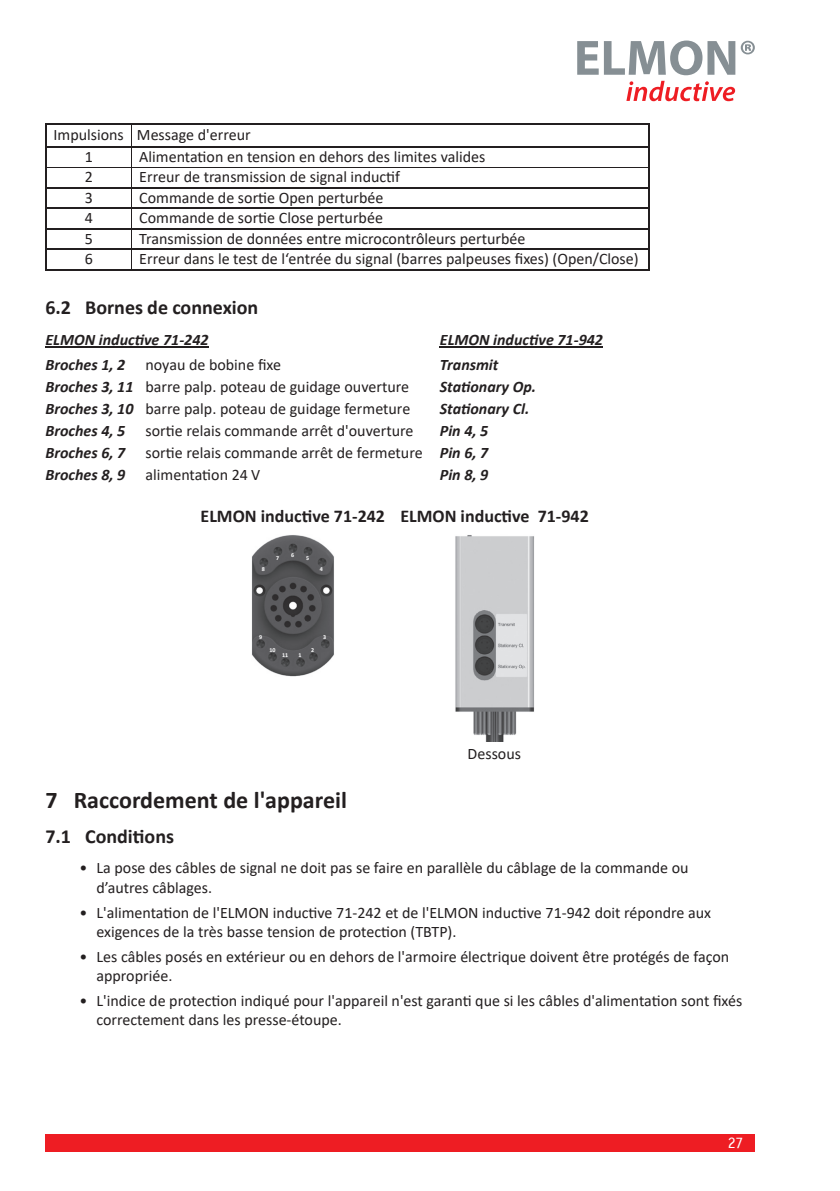
<style>
.page{position:relative;width:840px;height:1191px;background:#fff}
.page>*{position:absolute;margin:0;border:0;box-sizing:border-box;transform-origin:0 0}
.t1{font:700 24px "Calibri";color:#231f20}
.t2{font:700 20px "Calibri";color:#231f20}
.t3{font:700 18px "Calibri";color:#231f20}
.t4{font:16px/19.2px "Calibri";color:#231f20}
.t5{font:italic 700 16px/22px "Calibri";color:#231f20}
.t6{font:16px "Officina San ITC";color:#fff}
.t7{font:700 6px "Calibri";color:#fff}
.s1{font-weight:700;font-style:italic}
</style>
<div class="page">
<div style="left:45px;top:1134px;width:709px;height:17px;background:#ee1d23"></div>
<svg style="left:577px;top:41px;width:177px;height:34px"></svg>
<svg style="left:626px;top:81px;width:108px;height:20px"></svg>
<svg style="left:47px;top:147px;width:601px;height:102px"></svg>
<hr style="left:45px;top:147px;width:2px;height:20px;background:#231f20">
<hr style="left:45px;top:167px;width:2px;height:21px;background:#231f20">
<hr style="left:45px;top:188px;width:2px;height:20px;background:#231f20">
<hr style="left:45px;top:208px;width:2px;height:21px;background:#231f20">
<hr style="left:45px;top:229px;width:2px;height:20px;background:#231f20">
<hr style="left:45px;top:249px;width:2px;height:20px;background:#231f20">
<hr style="left:45px;top:269px;width:86px;height:2px;background:#231f20">
<hr style="left:131px;top:269px;width:518px;height:2px;background:#231f20">
<hr style="left:47px;top:167px;width:84px;height:1px;background:#231f20">
<hr style="left:131px;top:167px;width:517px;height:1px;background:#231f20">
<hr style="left:47px;top:187px;width:84px;height:1px;background:#231f20">
<hr style="left:131px;top:187px;width:517px;height:1px;background:#231f20">
<hr style="left:47px;top:208px;width:84px;height:1px;background:#231f20">
<hr style="left:131px;top:208px;width:517px;height:1px;background:#231f20">
<hr style="left:47px;top:228px;width:84px;height:1px;background:#231f20">
<hr style="left:131px;top:228px;width:517px;height:1px;background:#231f20">
<hr style="left:47px;top:249px;width:84px;height:1px;background:#231f20">
<hr style="left:131px;top:249px;width:517px;height:1px;background:#231f20">
<hr style="left:45px;top:123px;width:86px;height:2px;background:#231f20">
<hr style="left:45px;top:125px;width:2px;height:21px;background:#231f20">
<hr style="left:131px;top:123px;width:518px;height:2px;background:#231f20">
<svg style="left:648px;top:125px;width:1px;height:144px"></svg>
<hr style="left:45px;top:146px;width:86px;height:1px;background:#231f20">
<hr style="left:131px;top:146px;width:518px;height:1px;background:#231f20">
<svg style="left:131px;top:125px;width:1px;height:144px"></svg>
<hr style="left:439px;top:346px;width:163px;height:1px;background:#231f20">
<hr style="left:45px;top:346px;width:163px;height:1px;background:#231f20">
<img style="left:252px;top:535px;width:82px;height:141px">
<img style="left:455px;top:535px;width:79px;height:207px">
<p class="t4" style="left:85px;top:123px;width:167px;line-height:21.8px;text-indent:-31px">Impulsions Message d'erreur<br>1</p>
<p class="t4" style="left:139px;top:146px;width:347px">Alimentation en tension en dehors des limites valides</p>
<p class="t4" style="left:85px;top:167px;width:10px">2</p>
<p class="t4" style="left:139px;top:167px;width:262px">Erreur de transmission de signal inductif</p>
<p class="t4" style="left:85px;top:187px;width:10px">3</p>
<p class="t4" style="left:139px;top:187px;width:245px">Commande de sortie Open perturbée</p>
<p class="t4" style="left:85px;top:208px;width:10px">4</p>
<p class="t4" style="left:139px;top:208px;width:245px">Commande de sortie Close perturbée</p>
<p class="t4" style="left:85px;top:228px;width:10px">5</p>
<p class="t4" style="left:139px;top:228px;width:387px">Transmission de données entre microcontrôleurs perturbée</p>
<p class="t4" style="left:85px;top:249px;width:10px">6</p>
<p class="t4" style="left:139px;top:249px;width:500px">Erreur dans le test de l‘entrée du signal (barres palpeuses fixes) (Open/Close)</p>
<p class="t2" style="left:45px;top:293px;width:214px">6.2 Bornes de connexion</p>
<p class="t5" style="left:45px;top:327px;width:165px;line-height:24.8px">ELMON inductive 71-242<br>Broches 1, 2</p>
<p class="t4" style="left:45px;top:353px;width:366px;line-height:22px;text-indent:100px">noyau de bobine fixe<br><span class="s1">Broches 3, 11</span> barre palp. poteau de guidage ouverture <span class="s1">Broches 3, 10</span> barre palp. poteau de guidage fermeture <span class="s1">Broches 4, 5</span></p>
<p class="t4" style="left:145px;top:421px;width:269px">sortie relais commande arrêt d'ouverture</p>
<p class="t5" style="left:45px;top:441px;width:81px">Broches 6, 7</p>
<p class="t4" style="left:145px;top:443px;width:278px">sortie relais commande arrêt de fermeture</p>
<p class="t5" style="left:45px;top:463px;width:81px">Broches 8, 9</p>
<p class="t4" style="left:145px;top:465px;width:116px">alimentation 24 V</p>
<p class="t5" style="left:439px;top:327px;width:165px;line-height:24.8px">ELMON inductive 71-942<br>Transmit</p>
<p class="t5" style="left:439px;top:375px;width:98px">Stationary Op.<br>Stationary Cl.<br>Pin 4, 5<br>Pin 6, 7<br>Pin 8, 9</p>
<p class="t3" style="left:200px;top:503px;width:389px">ELMON inductive 71-242 ELMON inductive 71-942</p>
<p class="t7" style="left:262px;top:565px;width:5px">8</p>
<p class="t7" style="left:276px;top:554px;width:5px">7</p>
<p class="t7" style="left:291px;top:551px;width:5px">6</p>
<p class="t7" style="left:306px;top:554px;width:5px">5</p>
<p class="t7" style="left:320px;top:565px;width:5px">4</p>
<p class="t7" style="left:259px;top:633px;width:5px">9</p>
<p class="t7" style="left:323px;top:633px;width:5px">3</p>
<p class="t7" style="left:269px;top:646px;width:8px">10</p>
<p class="t7" style="left:282px;top:651px;width:8px">11</p>
<p class="t7" style="left:298px;top:651px;width:5px">1</p>
<p class="t7" style="left:311px;top:646px;width:5px">2</p>
<p class="t4" style="left:467px;top:743px;width:55px">Dessous</p>
<h1 class="t1" style="left:45px;top:782px;width:303px">7 Raccordement de l'appareil</h1>
<p class="t2" style="left:45px;top:822px;width:130px">7.1 Conditions</p>
<p class="t4" style="left:96px;top:858px;width:593px;text-indent:-17px">• La pose des câbles de signal ne doit pas se faire en parallèle du câblage de la commande ou d’autres câblages.</p>
<p class="t4" style="left:96px;top:902px;width:616px;text-indent:-17px">• L'alimentation de l'ELMON inductive 71-242 et de l'ELMON inductive 71-942 doit répondre aux exigences de la très basse tension de protection (TBTP).</p>
<p class="t4" style="left:96px;top:946px;width:634px;text-indent:-17px">• Les câbles posés en extérieur ou en dehors de l'armoire électrique doivent être protégés de façon appropriée.</p>
<p class="t4" style="left:96px;top:990px;width:647px;text-indent:-17px">• L'indice de protection indiqué pour l'appareil n'est garanti que si les câbles d'alimentation sont fixés correctement dans les presse-étoupe.</p>
<p class="t6" style="left:727px;top:1133px;width:17px">27</p>
</div>
